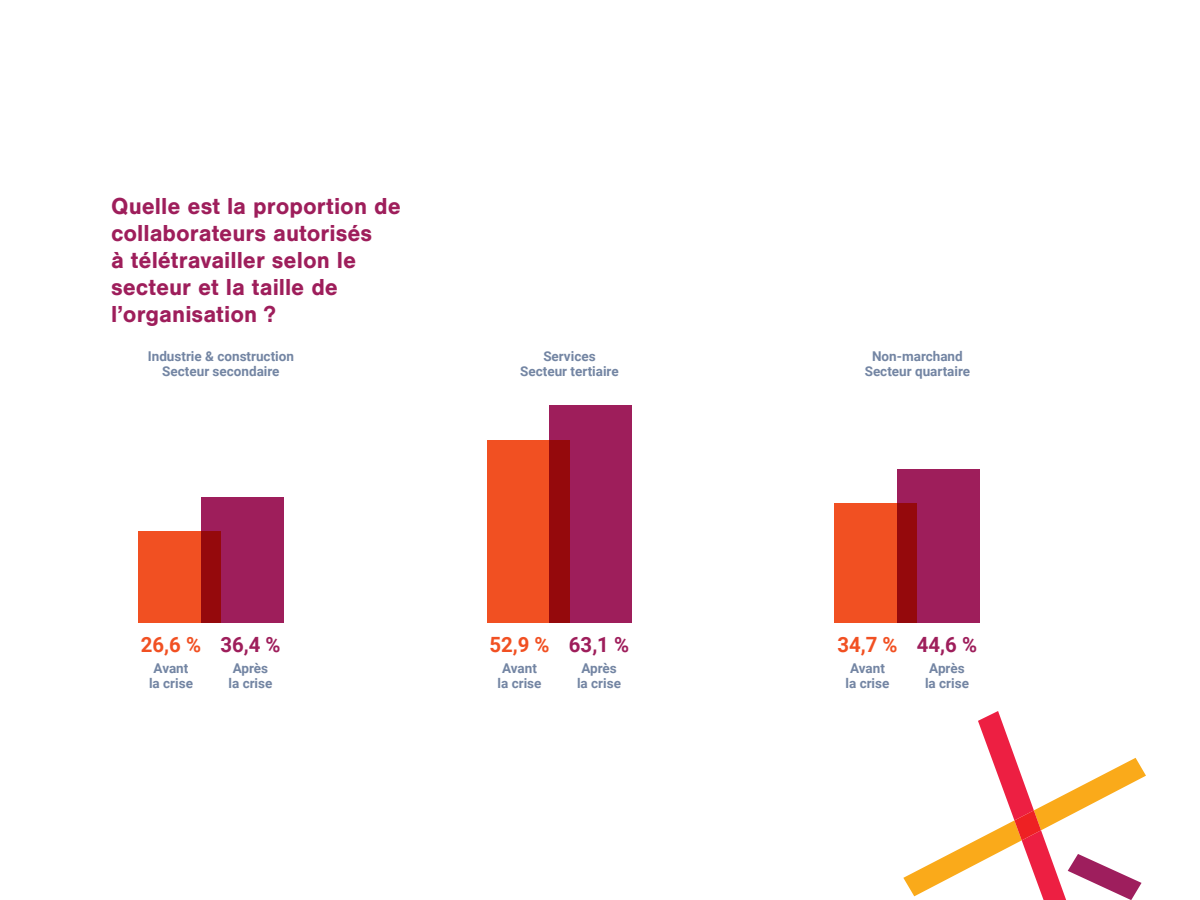
<style>
.page{position:relative;width:1200px;height:900px;background:#fff}
.page>*{position:absolute;margin:0;border:0;box-sizing:border-box;transform-origin:0 0}
.t1{font:700 24px/27px "Nimbus San";color:#9e1e5b}
.t2{font:700 21px "Roboto";color:#f15022}
.t3{font:700 21px "Roboto";color:#9e1e5b}
.t4{font:700 13.5px/15px "Roboto";color:#7385a3;text-align:center}
</style>
<div class="page">
<div style="left:138px;top:531px;width:83px;height:91px;background:#f15022"></div>
<svg style="left:201px;top:497px;width:83px;height:125px;background:#9c1a4d"></svg>
<div style="left:487px;top:440px;width:83px;height:182px;background:#f15022"></div>
<svg style="left:549px;top:405px;width:83px;height:217px;background:#9c194a"></svg>
<div style="left:834px;top:503px;width:83px;height:119px;background:#f15022"></div>
<svg style="left:897px;top:469px;width:83px;height:153px;background:#9c1a4c"></svg>
<svg style="left:903px;top:711px;width:243px;height:189px"></svg>
<h1 class="t1" style="left:111px;top:193px;width:291px">Quelle est la proportion de collaborateurs autorisés<br>à télétravailler selon le secteur et la taille de l’organisation ?</h1>
<p class="t4" style="left:148px;top:348px;width:148px">Industrie &amp; construction<br>Secteur secondaire</p>
<p class="t4" style="left:520px;top:348px;width:100px">Services<br>Secteur tertiaire</p>
<h2 class="t2" style="left:141px;top:630px;width:62px">26,6 %</h2>
<p class="t4" style="left:149px;top:661px;width:45px">Avant la crise</p>
<h2 class="t3" style="left:220px;top:630px;width:62px">36,4 %</h2>
<p class="t4" style="left:229px;top:661px;width:45px">Après la crise</p>
<h2 class="t2" style="left:489px;top:630px;width:62px">52,9 %</h2>
<p class="t4" style="left:498px;top:661px;width:45px">Avant la crise</p>
<h2 class="t3" style="left:569px;top:630px;width:62px">63,1 %</h2>
<p class="t4" style="left:577px;top:661px;width:45px">Après la crise</p>
<p class="t4" style="left:865px;top:348px;width:107px">Non-marchand<br>Secteur quartaire</p>
<h2 class="t2" style="left:837px;top:630px;width:62px">34,7 %</h2>
<p class="t4" style="left:846px;top:661px;width:45px">Avant la crise</p>
<h2 class="t3" style="left:917px;top:630px;width:62px">44,6 %</h2>
<p class="t4" style="left:925px;top:661px;width:45px">Après la crise</p>
</div>
